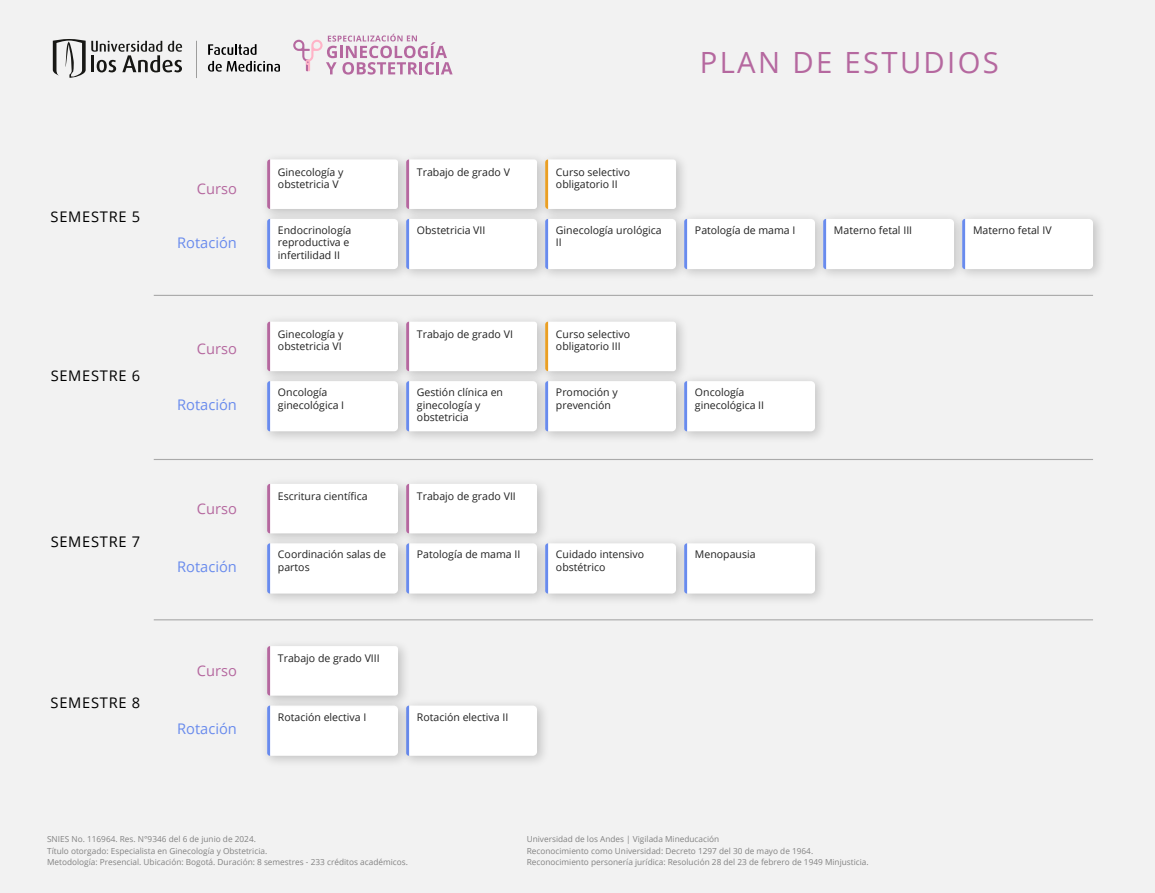
<style>
.page{position:relative;width:1155px;height:893px;background:#fff}
.page>*{position:absolute;margin:0;border:0;box-sizing:border-box;transform-origin:0 0}
.t1{font:29.22px "Open Sans";letter-spacing:.08em;color:#b5689f}
.t2{font:14.61px "Open Sans";letter-spacing:.05em;color:#000}
.t3{font:14.61px "Open Sans";color:#698bed}
.t4{font:14.61px "Open Sans";color:#b5689f}
.t5{font:10.59px/12.4px "Open Sans";color:#212121}
.t6{font:8.31px/11.7px "Open Sans";color:#828282}
</style>
<div class="page">
<div style="left:0;top:0;width:1155px;height:892px;background:#f2f2f2"></div>
<hr style="left:154px;top:619px;width:939px;height:1px;background:#aaa">
<hr style="left:154px;top:295px;width:939px;height:1px;background:#aaa">
<svg style="left:53px;top:39px;width:129px;height:39px"></svg>
<hr style="left:196px;top:41px;width:1px;height:37px;background:#171714">
<svg style="left:208px;top:44px;width:49px;height:11px"></svg>
<svg style="left:208px;top:61px;width:72px;height:11px"></svg>
<svg style="left:293px;top:34px;width:160px;height:41px"></svg>
<div style="left:267px;top:159px;width:131px;height:50px;background:#fff;border-radius:3px"></div>
<svg style="left:267px;top:159px;width:3px;height:49px"></svg>
<div style="left:267px;top:219px;width:131px;height:50px;background:#fff;border-radius:4px"></div>
<svg style="left:267px;top:219px;width:3px;height:50px"></svg>
<div style="left:406px;top:159px;width:131px;height:50px;background:#fff;border-radius:3px"></div>
<svg style="left:406px;top:159px;width:3px;height:49px"></svg>
<div style="left:406px;top:219px;width:131px;height:50px;background:#fff;border-radius:4px"></div>
<svg style="left:406px;top:219px;width:3px;height:50px"></svg>
<div style="left:545px;top:159px;width:131px;height:50px;background:#fff;border-radius:3px"></div>
<svg style="left:545px;top:159px;width:3px;height:49px"></svg>
<img style="left:534px;top:208px;width:139px;height:70px">
<div style="left:545px;top:219px;width:131px;height:50px;background:#fff;border-radius:4px"></div>
<svg style="left:545px;top:219px;width:3px;height:50px"></svg>
<div style="left:684px;top:219px;width:131px;height:50px;background:#fff;border-radius:4px"></div>
<svg style="left:684px;top:219px;width:3px;height:50px"></svg>
<div style="left:823px;top:219px;width:131px;height:50px;background:#fff;border-radius:4px"></div>
<svg style="left:823px;top:219px;width:3px;height:50px"></svg>
<div style="left:962px;top:219px;width:131px;height:50px;background:#fff;border-radius:4px"></div>
<svg style="left:962px;top:219px;width:3px;height:50px"></svg>
<div style="left:267px;top:321px;width:131px;height:50px;background:#fff;border-radius:3px"></div>
<svg style="left:267px;top:321px;width:3px;height:49px"></svg>
<img style="left:264px;top:370px;width:131px;height:68px">
<div style="left:267px;top:381px;width:131px;height:50px;background:#fff;border-radius:4px"></div>
<svg style="left:267px;top:381px;width:3px;height:50px"></svg>
<div style="left:406px;top:321px;width:131px;height:50px;background:#fff;border-radius:3px"></div>
<svg style="left:406px;top:321px;width:3px;height:49px"></svg>
<img style="left:395px;top:370px;width:139px;height:68px">
<div style="left:406px;top:381px;width:131px;height:50px;background:#fff;border-radius:4px"></div>
<svg style="left:406px;top:381px;width:3px;height:50px"></svg>
<div style="left:545px;top:321px;width:131px;height:50px;background:#fff;border-radius:3px"></div>
<svg style="left:545px;top:321px;width:3px;height:49px"></svg>
<img style="left:534px;top:370px;width:139px;height:68px">
<div style="left:545px;top:381px;width:131px;height:50px;background:#fff;border-radius:4px"></div>
<svg style="left:545px;top:381px;width:3px;height:50px"></svg>
<div style="left:684px;top:381px;width:131px;height:50px;background:#fff;border-radius:4px"></div>
<svg style="left:684px;top:381px;width:3px;height:50px"></svg>
<div style="left:267px;top:484px;width:131px;height:49px;background:#fff;border-radius:3px"></div>
<svg style="left:267px;top:484px;width:3px;height:48px"></svg>
<img style="left:266px;top:532px;width:129px;height:68px">
<div style="left:267px;top:543px;width:131px;height:50px;background:#fff;border-radius:4px"></div>
<svg style="left:267px;top:543px;width:3px;height:50px"></svg>
<div style="left:406px;top:543px;width:131px;height:50px;background:#fff;border-radius:4px"></div>
<svg style="left:406px;top:550px;width:3px;height:43px"></svg>
<div style="left:545px;top:543px;width:131px;height:50px;background:#fff;border-radius:4px"></div>
<svg style="left:545px;top:550px;width:3px;height:43px"></svg>
<div style="left:684px;top:543px;width:131px;height:50px;background:#fff;border-radius:4px"></div>
<svg style="left:684px;top:543px;width:3px;height:50px"></svg>
<img style="left:395px;top:483px;width:159px;height:67px">
<div style="left:406px;top:484px;width:131px;height:49px;background:#fff;border-radius:3px"></div>
<svg style="left:406px;top:484px;width:3px;height:49px"></svg>
<div style="left:406px;top:705px;width:131px;height:50px;background:#fff;border-radius:4px"></div>
<img style="left:266px;top:712px;width:148px;height:53px">
<div style="left:267px;top:705px;width:131px;height:50px;background:#fff;border-radius:4px"></div>
<svg style="left:267px;top:712px;width:3px;height:43px"></svg>
<img style="left:266px;top:645px;width:148px;height:67px">
<div style="left:267px;top:646px;width:131px;height:49px;background:#fff;border-radius:3px"></div>
<svg style="left:267px;top:646px;width:3px;height:49px"></svg>
<hr style="left:154px;top:459px;width:939px;height:1px;background:#aaa">
<h2 class="t2" style="left:51px;top:206px;width:91px">SEMESTRE 5</h2>
<h2 class="t2" style="left:51px;top:366px;width:91px">SEMESTRE 6</h2>
<h2 class="t2" style="left:51px;top:531px;width:91px">SEMESTRE 7</h2>
<h2 class="t2" style="left:51px;top:692px;width:91px">SEMESTRE 8</h2>
<h2 class="t4" style="left:197px;top:179px;width:42px">Curso</h2>
<h2 class="t3" style="left:177px;top:232px;width:61px">Rotación</h2>
<h2 class="t4" style="left:197px;top:339px;width:42px">Curso</h2>
<h2 class="t3" style="left:177px;top:395px;width:61px">Rotación</h2>
<h2 class="t4" style="left:197px;top:498px;width:42px">Curso</h2>
<h2 class="t3" style="left:177px;top:557px;width:61px">Rotación</h2>
<h2 class="t4" style="left:197px;top:661px;width:42px">Curso</h2>
<h2 class="t3" style="left:177px;top:719px;width:61px">Rotación</h2>
<p class="t5" style="left:278px;top:165px;width:67px">Ginecología y obstetricia V</p>
<p class="t5" style="left:278px;top:224px;width:75px">Endocrinología reproductiva e infertilidad II</p>
<p class="t5" style="left:278px;top:327px;width:67px">Ginecología y obstetricia VI</p>
<p class="t5" style="left:278px;top:386px;width:68px">Oncología ginecológica I</p>
<p class="t5" style="left:278px;top:489px;width:91px">Escritura científica</p>
<p class="t5" style="left:417px;top:165px;width:95px">Trabajo de grado V</p>
<p class="t5" style="left:417px;top:224px;width:70px">Obstetricia VII</p>
<p class="t5" style="left:417px;top:327px;width:97px">Trabajo de grado VI</p>
<p class="t5" style="left:417px;top:386px;width:88px">Gestión clínica en ginecología y obstetricia</p>
<p class="t5" style="left:417px;top:489px;width:100px">Trabajo de grado VII</p>
<h1 class="t1" style="left:700px;top:42px;width:301px">PLAN DE ESTUDIOS</h1>
<p class="t5" style="left:556px;top:165px;width:76px">Curso selectivo obligatorio II</p>
<p class="t5" style="left:556px;top:224px;width:107px">Ginecología urológica<br>II</p>
<p class="t5" style="left:695px;top:224px;width:102px">Patología de mama I</p>
<p class="t5" style="left:834px;top:224px;width:80px">Materno fetal III</p>
<p class="t5" style="left:973px;top:224px;width:80px">Materno fetal IV</p>
<p class="t5" style="left:556px;top:327px;width:76px">Curso selectivo obligatorio III</p>
<p class="t5" style="left:556px;top:386px;width:63px">Promoción y prevención</p>
<p class="t5" style="left:695px;top:386px;width:71px">Oncología ginecológica II</p>
<p class="t5" style="left:278px;top:548px;width:110px">Coordinación salas de partos</p>
<p class="t5" style="left:417px;top:548px;width:105px">Patología de mama II</p>
<p class="t5" style="left:556px;top:548px;width:90px">Cuidado intensivo obstétrico</p>
<p class="t5" style="left:695px;top:548px;width:62px">Menopausia</p>
<p class="t5" style="left:278px;top:652px;width:103px">Trabajo de grado VIII</p>
<p class="t5" style="left:278px;top:710px;width:90px">Rotación electiva I</p>
<p class="t5" style="left:417px;top:710px;width:93px">Rotación electiva II</p>
<p class="t6" style="left:47px;top:832px;width:362px">SNIES No. 116964. Res. N°9346 del 6 de junio de 2024.<br>Título otorgado: Especialista en Ginecología y Obstetricia.<br>Metodología: Presencial. Ubicación: Bogotá. Duración: 8 semestres - 233 créditos académicos.</p>
<p class="t6" style="left:527px;top:832px;width:343px">Universidad de los Andes | Vigilada Mineducación<br>Reconocimiento como Universidad: Decreto 1297 del 30 de mayo de 1964.<br>Reconocimiento personería jurídica: Resolución 28 del 23 de febrero de 1949 Minjusticia.</p>
</div>
